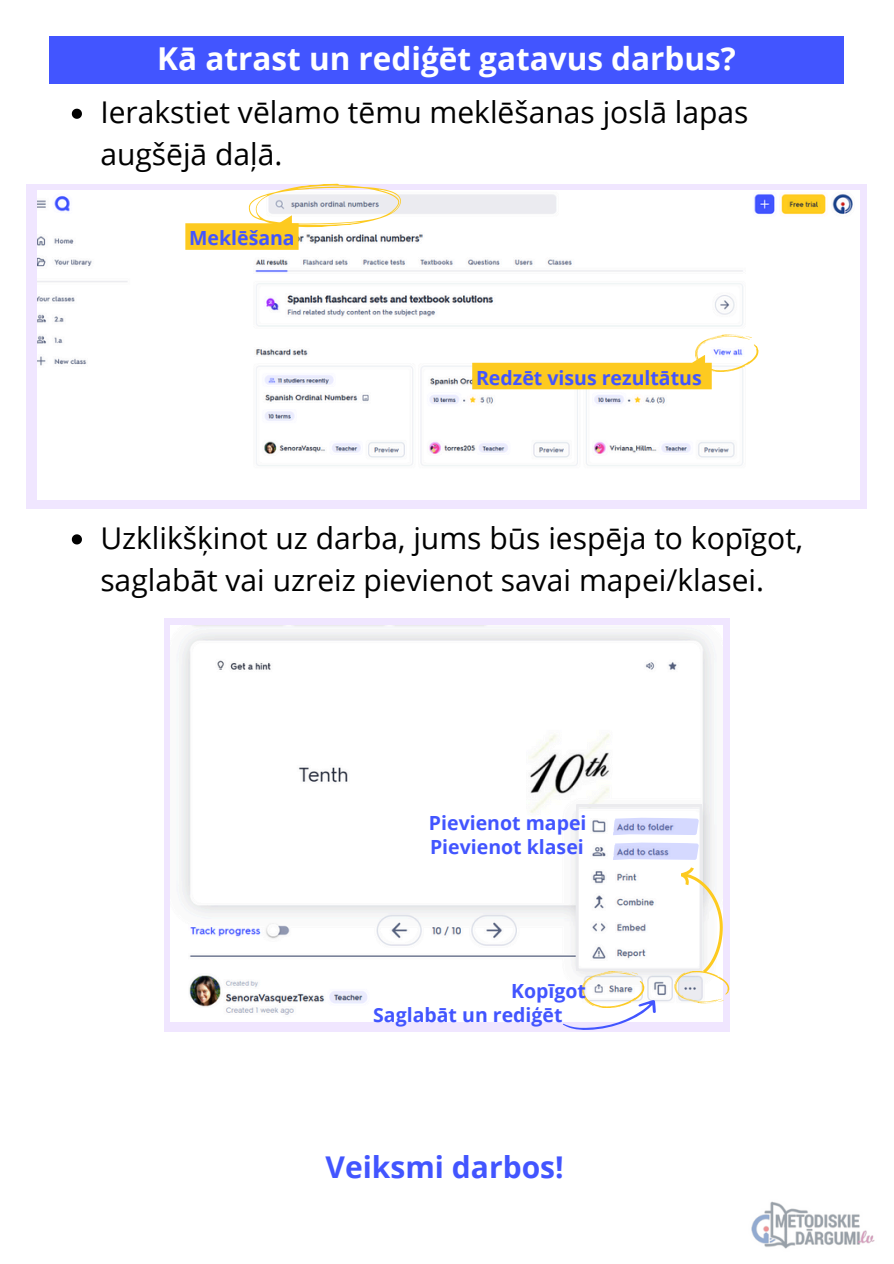
<style>
.page{position:relative;width:894px;height:1264px;background:#fff}
.page>*{position:absolute;margin:0;border:0;box-sizing:border-box;transform-origin:0 0}
.t1{font:700 31.5px "Open Sans";color:#fff}
.t2{font:30px/41.7px "Open Sans";color:#000}
.t3{font:700 30px "Open Sans";color:#4255ff}
.t4{font:700 19.5px "Open Sans";color:#4255ff}
</style>
<div class="page">
<svg style="left:27px;top:184px;width:839px;height:325px;background:#f1e8ff"></svg>
<img style="left:37px;top:191px;width:821px;height:308px">
<svg style="left:472px;top:334px;width:285px;height:55px"></svg>
<svg style="left:185px;top:183px;width:217px;height:67px"></svg>
<div style="left:49px;top:36px;width:795px;height:47px;background:#4255ff"></div>
<svg style="left:164px;top:618px;width:565px;height:413px;background:#f1e7fe"></svg>
<img style="left:171px;top:625px;width:551px;height:396px">
<svg style="left:562px;top:805px;width:167px;height:225px"></svg>
<svg style="left:72px;top:109px;width:10px;height:10px"></svg>
<svg style="left:72px;top:534px;width:10px;height:10px"></svg>
<img style="left:751px;top:1201px;width:124px;height:48px">
<p class="t1" style="left:157px;top:37px;width:580px">Kā atrast un rediģēt gatavus darbus?</p>
<p class="t2" style="left:100px;top:91px;width:649px">Ierakstiet vēlamo tēmu meklēšanas joslā lapas augšējā daļā.</p>
<p class="t4" style="left:189px;top:224px;width:107px">Meklēšana</p>
<h1 class="t4" style="left:476px;top:364px;width:227px">Redzēt visus rezultātus</h1>
<p class="t2" style="left:100px;top:516px;width:704px">Uzklikšķinot uz darba, jums būs iespēja to kopīgot, saglabāt vai uzreiz pievienot savai mapei/klasei.</p>
<p class="t4" style="left:429px;top:809px;width:159px">Pievienot mapei</p>
<p class="t4" style="left:430px;top:832px;width:155px">Pievienot klasei</p>
<p class="t4" style="left:511px;top:977px;width:76px">Kopīgot</p>
<p class="t4" style="left:373px;top:1000px;width:191px">Saglabāt un rediģēt</p>
<p class="t3" style="left:325px;top:1145px;width:239px">Veiksmi darbos!</p>
</div>
